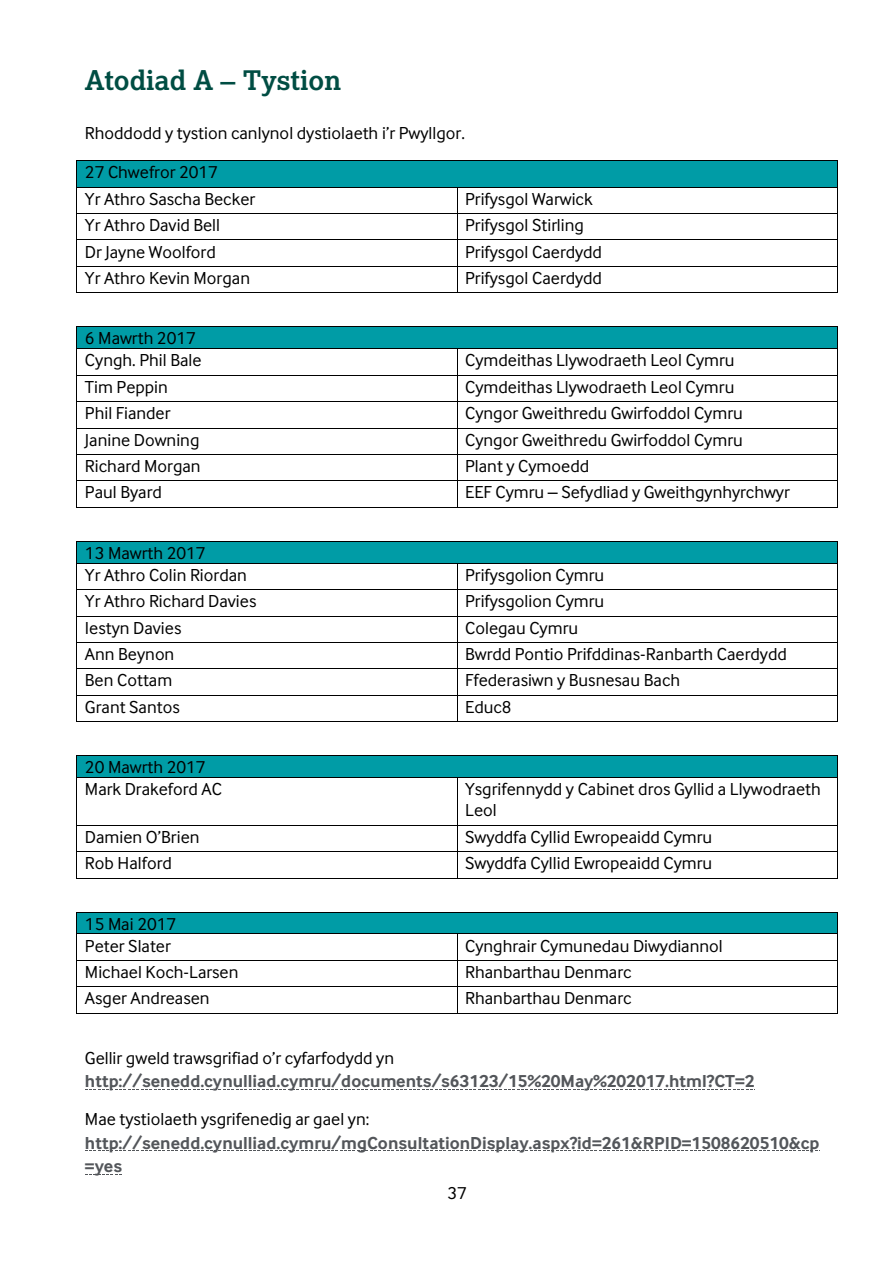
<style>
.page{position:relative;width:893px;height:1263px;background:#fff}
.page>*{position:absolute;margin:0;border:0;box-sizing:border-box;transform-origin:0 0}
.t1{font:700 27px "Cynulliad Serif";color:#004d43}
.t2{font:18px/21.3px "Cynulliad Sans";color:#000}
.t3{font:700 18px/23.1px "Cynulliad Sans";color:#53565a}
.s1{font-family:"Cynulliad Sans"}
.s2{font-weight:400;color:#000}
</style>
<div class="page">
<div style="left:77px;top:161px;width:760px;height:26px;background:#009ca6"></div>
<hr style="left:77px;top:160px;width:760px;height:1px;background:#000">
<hr style="left:77px;top:187px;width:380px;height:1px;background:#000">
<hr style="left:457px;top:187px;width:380px;height:1px;background:#000">
<hr style="left:77px;top:213px;width:380px;height:1px;background:#000">
<hr style="left:457px;top:213px;width:380px;height:1px;background:#000">
<hr style="left:77px;top:240px;width:380px;height:1px;background:#000">
<hr style="left:457px;top:240px;width:380px;height:1px;background:#000">
<hr style="left:77px;top:266px;width:380px;height:1px;background:#000">
<hr style="left:457px;top:266px;width:380px;height:1px;background:#000">
<svg style="left:76px;top:160px;width:1px;height:133px"></svg>
<hr style="left:77px;top:293px;width:380px;height:1px;background:#000">
<svg style="left:457px;top:188px;width:1px;height:105px"></svg>
<hr style="left:457px;top:293px;width:380px;height:1px;background:#000">
<svg style="left:837px;top:160px;width:1px;height:133px"></svg>
<div style="left:77px;top:327px;width:760px;height:21px;background:#009ca6"></div>
<hr style="left:77px;top:327px;width:760px;height:1px;background:#000">
<hr style="left:77px;top:348px;width:380px;height:1px;background:#000">
<hr style="left:457px;top:348px;width:380px;height:1px;background:#000">
<hr style="left:77px;top:375px;width:380px;height:1px;background:#000">
<hr style="left:457px;top:375px;width:380px;height:1px;background:#000">
<hr style="left:77px;top:401px;width:380px;height:1px;background:#000">
<hr style="left:457px;top:401px;width:380px;height:1px;background:#000">
<hr style="left:77px;top:428px;width:380px;height:1px;background:#000">
<hr style="left:457px;top:428px;width:380px;height:1px;background:#000">
<hr style="left:77px;top:454px;width:380px;height:1px;background:#000">
<hr style="left:457px;top:454px;width:380px;height:1px;background:#000">
<hr style="left:77px;top:480px;width:380px;height:1px;background:#000">
<hr style="left:457px;top:480px;width:380px;height:1px;background:#000">
<svg style="left:76px;top:327px;width:1px;height:181px"></svg>
<hr style="left:77px;top:507px;width:380px;height:1px;background:#000">
<svg style="left:457px;top:349px;width:1px;height:158px"></svg>
<hr style="left:457px;top:507px;width:380px;height:1px;background:#000">
<svg style="left:837px;top:327px;width:1px;height:181px"></svg>
<div style="left:77px;top:542px;width:760px;height:21px;background:#009ca6"></div>
<hr style="left:77px;top:541px;width:760px;height:1px;background:#000">
<hr style="left:77px;top:563px;width:380px;height:1px;background:#000">
<hr style="left:457px;top:563px;width:380px;height:1px;background:#000">
<hr style="left:77px;top:589px;width:380px;height:1px;background:#000">
<hr style="left:457px;top:589px;width:380px;height:1px;background:#000">
<hr style="left:77px;top:616px;width:380px;height:1px;background:#000">
<hr style="left:457px;top:616px;width:380px;height:1px;background:#000">
<hr style="left:77px;top:642px;width:380px;height:1px;background:#000">
<hr style="left:457px;top:642px;width:380px;height:1px;background:#000">
<hr style="left:77px;top:668px;width:380px;height:1px;background:#000">
<hr style="left:457px;top:668px;width:380px;height:1px;background:#000">
<hr style="left:77px;top:695px;width:380px;height:1px;background:#000">
<hr style="left:457px;top:695px;width:380px;height:1px;background:#000">
<svg style="left:76px;top:541px;width:1px;height:181px"></svg>
<hr style="left:77px;top:721px;width:380px;height:1px;background:#000">
<svg style="left:457px;top:564px;width:1px;height:157px"></svg>
<hr style="left:457px;top:721px;width:380px;height:1px;background:#000">
<svg style="left:837px;top:541px;width:1px;height:181px"></svg>
<div style="left:77px;top:756px;width:760px;height:21px;background:#009ca6"></div>
<hr style="left:77px;top:755px;width:760px;height:1px;background:#000">
<svg style="left:76px;top:755px;width:1px;height:23px"></svg>
<hr style="left:77px;top:777px;width:380px;height:1px;background:#000">
<hr style="left:457px;top:777px;width:380px;height:1px;background:#000">
<svg style="left:837px;top:755px;width:1px;height:23px"></svg>
<hr style="left:76px;top:778px;width:1px;height:47px;background:#000">
<hr style="left:457px;top:778px;width:1px;height:47px;background:#000">
<hr style="left:837px;top:778px;width:1px;height:47px;background:#000">
<hr style="left:77px;top:825px;width:380px;height:1px;background:#000">
<hr style="left:457px;top:825px;width:380px;height:1px;background:#000">
<hr style="left:77px;top:851px;width:380px;height:1px;background:#000">
<hr style="left:457px;top:851px;width:380px;height:1px;background:#000">
<svg style="left:76px;top:825px;width:1px;height:54px"></svg>
<hr style="left:77px;top:878px;width:380px;height:1px;background:#000">
<svg style="left:457px;top:826px;width:1px;height:52px"></svg>
<hr style="left:457px;top:878px;width:380px;height:1px;background:#000">
<svg style="left:837px;top:825px;width:1px;height:54px"></svg>
<div style="left:77px;top:912px;width:760px;height:21px;background:#009ca6"></div>
<hr style="left:77px;top:912px;width:760px;height:1px;background:#000">
<hr style="left:77px;top:933px;width:380px;height:1px;background:#000">
<hr style="left:457px;top:933px;width:380px;height:1px;background:#000">
<hr style="left:77px;top:960px;width:380px;height:1px;background:#000">
<hr style="left:457px;top:960px;width:380px;height:1px;background:#000">
<hr style="left:77px;top:986px;width:380px;height:1px;background:#000">
<hr style="left:457px;top:986px;width:380px;height:1px;background:#000">
<svg style="left:76px;top:912px;width:1px;height:102px"></svg>
<hr style="left:77px;top:1013px;width:380px;height:1px;background:#000">
<svg style="left:457px;top:934px;width:1px;height:79px"></svg>
<hr style="left:457px;top:1013px;width:380px;height:1px;background:#000">
<svg style="left:837px;top:912px;width:1px;height:102px"></svg>
<svg style="left:85px;top:1089px;width:670px;height:1px"></svg>
<svg style="left:85px;top:1174px;width:37px;height:1px"></svg>
<h1 class="t1" style="left:85px;top:64px;width:258px">Atodiad A <span class="s1">–</span> Tystion</h1>
<p class="t2" style="left:85px;top:122px;width:381px">Rhoddodd y tystion canlynol dystiolaeth i’r Pwyllgor.</p>
<p class="t2" style="left:85px;top:161px;width:135px">27 Chwefror 2017</p>
<p class="t2" style="left:85px;top:187px;width:172px">Yr Athro Sascha Becker</p>
<p class="t2" style="left:465px;top:187px;width:129px">Prifysgol Warwick</p>
<p class="t2" style="left:85px;top:214px;width:137px">Yr Athro David Bell</p>
<p class="t2" style="left:465px;top:214px;width:120px">Prifysgol Stirling</p>
<p class="t2" style="left:85px;top:240px;width:132px">Dr Jayne Woolford</p>
<p class="t2" style="left:465px;top:240px;width:138px">Prifysgol Caerdydd</p>
<p class="t2" style="left:85px;top:266px;width:167px">Yr Athro Kevin Morgan</p>
<p class="t2" style="left:465px;top:266px;width:138px">Prifysgol Caerdydd</p>
<p class="t2" style="left:85px;top:327px;width:112px">6 Mawrth 2017</p>
<p class="t2" style="left:85px;top:349px;width:118px">Cyngh. Phil Bale</p>
<p class="t2" style="left:465px;top:349px;width:271px">Cymdeithas Llywodraeth Leol Cymru</p>
<p class="t2" style="left:85px;top:375px;width:84px">Tim Peppin</p>
<p class="t2" style="left:465px;top:375px;width:271px">Cymdeithas Llywodraeth Leol Cymru</p>
<p class="t2" style="left:85px;top:402px;width:87px">Phil Fiander</p>
<p class="t2" style="left:465px;top:402px;width:279px">Cyngor Gweithredu Gwirfoddol Cymru</p>
<p class="t2" style="left:85px;top:428px;width:116px">Janine Downing</p>
<p class="t2" style="left:465px;top:428px;width:279px">Cyngor Gweithredu Gwirfoddol Cymru</p>
<p class="t2" style="left:85px;top:454px;width:117px">Richard Morgan</p>
<p class="t2" style="left:465px;top:454px;width:126px">Plant y Cymoedd</p>
<p class="t2" style="left:85px;top:481px;width:78px">Paul Byard</p>
<p class="t2" style="left:465px;top:481px;width:326px">EEF Cymru – Sefydliad y Gweithgynhyrchwyr</p>
<p class="t2" style="left:85px;top:541px;width:122px">13 Mawrth 2017</p>
<p class="t2" style="left:85px;top:563px;width:163px">Yr Athro Colin Riordan</p>
<p class="t2" style="left:465px;top:563px;width:141px">Prifysgolion Cymru</p>
<p class="t2" style="left:85px;top:589px;width:173px">Yr Athro Richard Davies</p>
<p class="t2" style="left:465px;top:589px;width:141px">Prifysgolion Cymru</p>
<p class="t2" style="left:85px;top:616px;width:98px">Iestyn Davies</p>
<p class="t2" style="left:465px;top:616px;width:114px">Colegau Cymru</p>
<p class="t2" style="left:85px;top:642px;width:91px">Ann Beynon</p>
<p class="t2" style="left:465px;top:642px;width:323px">Bwrdd Pontio Prifddinas-Ranbarth Caerdydd</p>
<p class="t2" style="left:85px;top:669px;width:89px">Ben Cottam</p>
<p class="t2" style="left:465px;top:669px;width:217px">Ffederasiwn y Busnesau Bach</p>
<p class="t2" style="left:85px;top:695px;width:96px">Grant Santos</p>
<p class="t2" style="left:465px;top:695px;width:48px">Educ8</p>
<p class="t2" style="left:85px;top:756px;width:122px">20 Mawrth 2017</p>
<p class="t2" style="left:85px;top:777px;width:139px">Mark Drakeford AC</p>
<p class="t2" style="left:465px;top:777px;width:357px">Ysgrifennydd y Cabinet dros Gyllid a Llywodraeth<br>Leol</p>
<p class="t2" style="left:85px;top:825px;width:116px">Damien O’Brien</p>
<p class="t2" style="left:465px;top:825px;width:249px">Swyddfa Cyllid Ewropeaidd Cymru</p>
<p class="t2" style="left:85px;top:851px;width:88px">Rob Halford</p>
<p class="t2" style="left:465px;top:851px;width:249px">Swyddfa Cyllid Ewropeaidd Cymru</p>
<p class="t2" style="left:85px;top:912px;width:93px">15 Mai 2017</p>
<p class="t2" style="left:85px;top:934px;width:88px">Peter Slater</p>
<p class="t2" style="left:465px;top:934px;width:259px">Cynghrair Cymunedau Diwydiannol</p>
<p class="t2" style="left:85px;top:960px;width:155px">Michael Koch-Larsen</p>
<p class="t2" style="left:465px;top:960px;width:168px">Rhanbarthau Denmarc</p>
<p class="t2" style="left:85px;top:987px;width:126px">Asger Andreasen</p>
<p class="t2" style="left:465px;top:987px;width:168px">Rhanbarthau Denmarc</p>
<p class="t3" style="left:85px;top:1045px;width:671px"><span class="s2">Gellir gweld trawsgrifiad o’r cyfarfodydd yn </span>http://senedd.cynulliad.cymru/documents/s63123/15%20May%202017.html?CT=2</p>
<p class="t3" style="left:85px;top:1107px;width:736px"><span class="s2">Mae tystiolaeth ysgrifenedig ar gael yn: </span>http://senedd.cynulliad.cymru/mgConsultationDisplay.aspx?id=261&amp;RPID=1508620510&amp;cp =yes</p>
<p class="t2" style="left:447px;top:1182px;width:21px">37</p>
</div>
